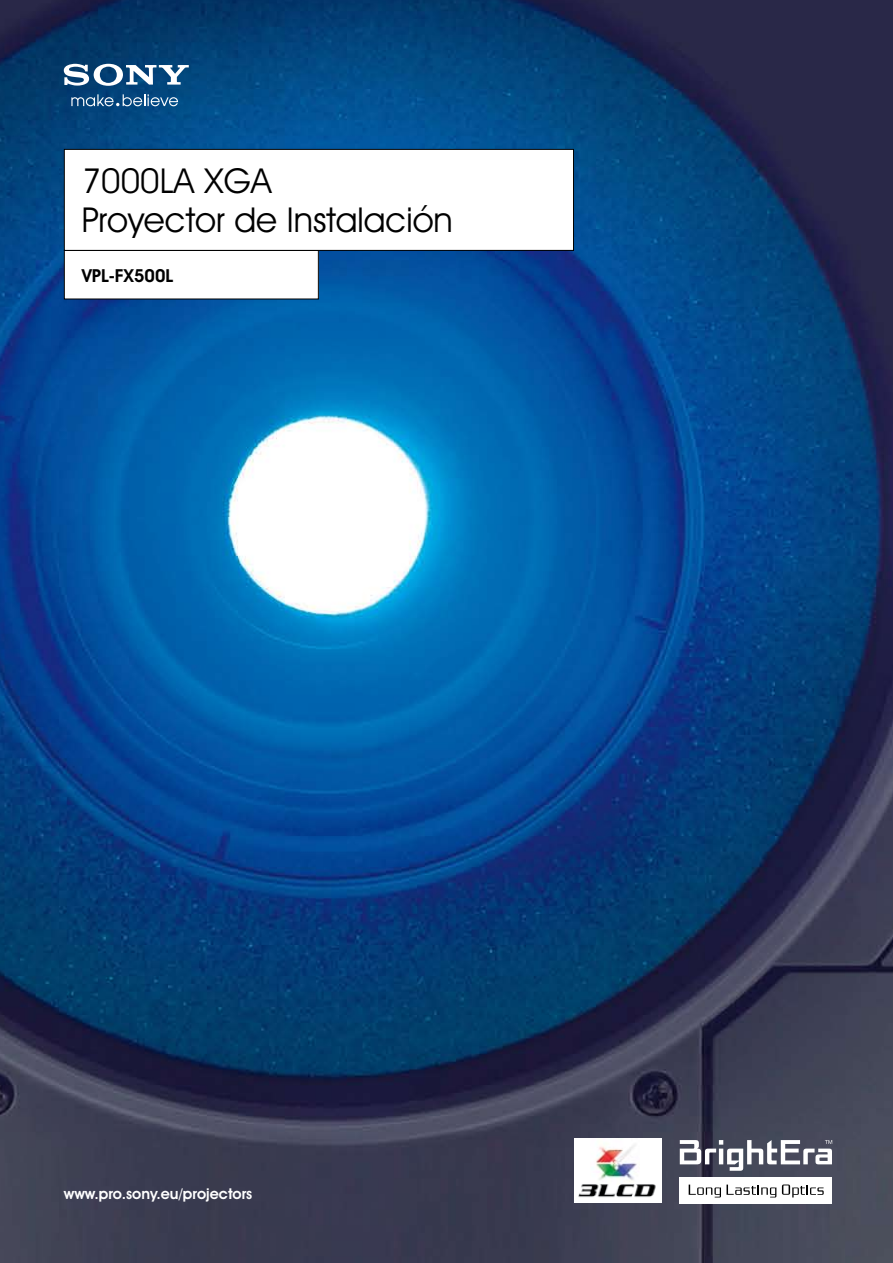
<style>
.page{position:relative;width:893px;height:1263px;background:#fff}
.page>*{position:absolute;margin:0;border:0;box-sizing:border-box;transform-origin:0 0}
.t1{font:34.5px/39px "Avant Garde IT Cby BT";color:#000}
.t2{font:600 18px "Avant Garde IT Cby BT";color:#000}
.t3{font:600 15px "Avant Garde IT Cby BT";color:#fff}
</style>
<div class="page">
<img style="left:0;top:0;width:893px;height:1263px">
<svg style="left:71px;top:94px;width:107px;height:12px"></svg>
<svg style="left:64px;top:64px;width:125px;height:22px"></svg>
<div style="left:574px;top:1138px;width:87px;height:65px;background:#fff"></div>
<img style="left:579px;top:1184px;width:79px;height:24px">
<img style="left:596px;top:1145px;width:41px;height:37px">
<div style="left:680px;top:1177px;width:152px;height:26px;background:#fff"></div>
<svg style="left:782px;top:1184px;width:42px;height:13px"></svg>
<svg style="left:689px;top:1184px;width:87px;height:13px"></svg>
<svg style="left:680px;top:1140px;width:152px;height:31px"></svg>
<div style="left:64px;top:250px;width:254px;height:49px;background:#fff"></div>
<div style="left:64px;top:149px;width:509px;height:101px;background:#fff"></div>
<div style="left:64px;top:149px;width:510px;height:102px;border:1px solid #000"></div>
<p class="t1" style="left:82px;top:161px;width:373px">7000LA XGA<br>Proyector de Instalación</p>
<p class="t2" style="left:82px;top:264px;width:93px">VPL-FX500L</p>
<p class="t3" style="left:64px;top:1184px;width:190px">www.pro.sony.eu/projectors</p>
</div>
